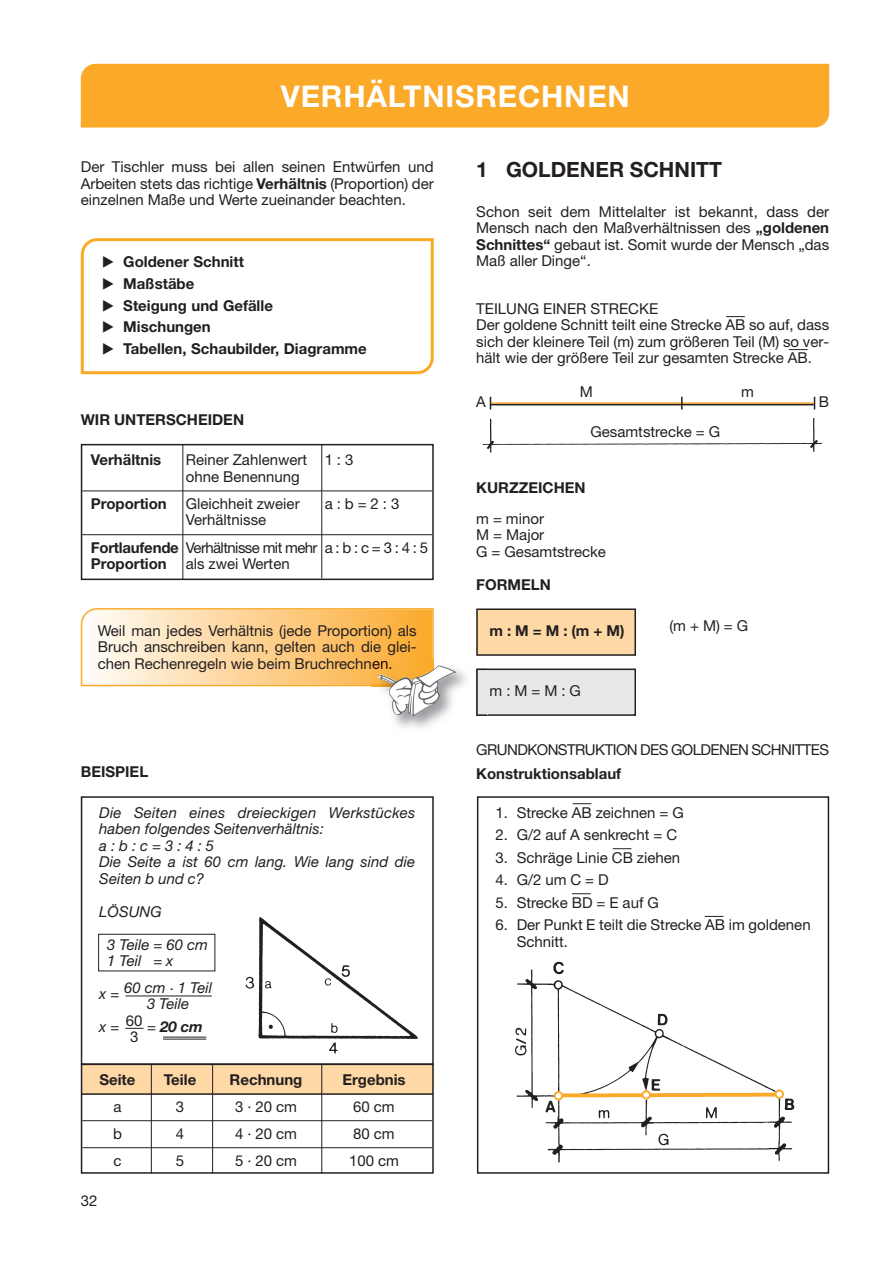
<style>
.page{position:relative;width:893px;height:1263px;background:#fff}
.page>*{position:absolute;margin:0;border:0;box-sizing:border-box;transform-origin:0 0}
.t1{font:700 30px "Helvetica Neue";letter-spacing:.03em;color:#fff}
.t2{font:700 21px "Helvetica Neue";color:#231f20}
.t3{font:15px/16.5px "Helvetica Neue";color:#231f20}
.t4{font:700 15px "Helvetica Neue";color:#231f20}
.t5{font:italic 15px/16.5px "Helvetica Neue";color:#231f20}
.t6{font:15px/27.3px "Helvetica Neue";letter-spacing:-.04em;color:#231f20}
.t7{font:15px "Helvetica Neue";letter-spacing:-.035em;color:#231f20}
.t8{font:italic 700 15px "Helvetica Neue";color:#231f20}
.s1{font-weight:700}
.s2{font-family:"European Pi Three";font-weight:400}
.s3{font-weight:400}
</style>
<div class="page">
<svg style="left:81px;top:238px;width:353px;height:136px"></svg>
<hr style="left:82px;top:490px;width:350px;height:1px;background:#231f20">
<hr style="left:82px;top:534px;width:350px;height:1px;background:#231f20">
<hr style="left:163px;top:1036px;width:43px;height:1px;background:#231f20">
<hr style="left:163px;top:1038px;width:43px;height:1px;background:#231f20">
<svg style="left:125px;top:1028px;width:18px;height:1px"></svg>
<hr style="left:126px;top:995px;width:86px;height:1px;background:#231f20">
<img style="left:245px;top:972px;width:173px;height:82px">
<svg style="left:80px;top:1063px;width:354px;height:111px"></svg>
<hr style="left:82px;top:1120px;width:350px;height:1px;background:#231f20">
<hr style="left:82px;top:1147px;width:350px;height:1px;background:#231f20">
<hr style="left:321px;top:1064px;width:1px;height:110px;background:#231f20">
<hr style="left:151px;top:1064px;width:1px;height:110px;background:#231f20">
<hr style="left:212px;top:1064px;width:1px;height:110px;background:#231f20">
<div style="left:477px;top:796px;width:352px;height:378px;border:2px solid #231f20"></div>
<img style="left:515px;top:972px;width:280px;height:191px">
<svg style="left:98px;top:316px;width:710px;height:656px"></svg>
<img style="left:481px;top:419px;width:343px;height:37px">
<svg style="left:814px;top:397px;width:1px;height:12px"></svg>
<hr style="left:491px;top:402px;width:323px;height:2px;background:#faa928">
<svg style="left:681px;top:397px;width:2px;height:12px"></svg>
<div style="left:581px;top:426px;width:148px;height:14px;background:#fff"></div>
<svg style="left:573px;top:803px;width:18px;height:1px"></svg>
<svg style="left:613px;top:848px;width:18px;height:1px"></svg>
<svg style="left:572px;top:893px;width:19px;height:1px"></svg>
<svg style="left:705px;top:916px;width:18px;height:1px"></svg>
<hr style="left:490px;top:404px;width:324px;height:1px;background:#231f20">
<div style="left:81px;top:64px;width:748px;height:64px;background:#faa928"></div>
<img style="left:372px;top:659px;width:115px;height:84px">
<img style="left:476px;top:668px;width:11px;height:48px">
<img style="left:477px;top:669px;width:10px;height:46px">
<svg style="left:81px;top:608px;width:353px;height:78px;background:#fbd191"></svg>
<h1 class="t1" style="left:281px;top:85px;width:350px">VERHÄLTNISRECHNEN</h1>
<p class="t3" style="left:81px;top:160px;width:354px;text-align:justify">Der Tischler muss bei allen seinen Entwürfen und Arbeiten stets das richtige <span class="s1">Verhältnis</span> (Proportion) der einzelnen Maße und Werte zueinander beachten.</p>
<p class="t4" style="left:102px;top:256px;width:143px"><span class="s2">-</span> Goldener Schnitt</p>
<p class="t4" style="left:102px;top:278px;width:94px"><span class="s2">-</span> Maßstäbe</p>
<p class="t4" style="left:102px;top:300px;width:172px"><span class="s2">-</span> Steigung und Gefälle</p>
<p class="t4" style="left:102px;top:322px;width:110px"><span class="s2">-</span> Mischungen</p>
<p class="t4" style="left:102px;top:343px;width:266px"><span class="s2">-</span> Tabellen, Schaubilder, Diagramme</p>
<p class="t4" style="left:81px;top:414px;width:165px">WIR UNTERSCHEIDEN</p>
<p class="t4" style="left:91px;top:454px;width:72px">Verhältnis</p>
<p class="t3" style="left:186px;top:453px;width:169px">Reiner Zahlenwert 1 : 3 ohne Benennung</p>
<p class="t4" style="left:91px;top:498px;width:78px">Proportion</p>
<p class="t3" style="left:186px;top:497px;width:115px">Gleichheit zweier</p>
<p class="t3" style="left:325px;top:497px;width:76px">a : b = 2 : 3</p>
<p class="t6" style="left:91px;top:508px;width:339px;text-indent:95px">Verhältnisse<br><span class="s1">Fortlaufende</span> Verhältnisse mit mehr a : b : c = 3 : 4 : 5</p>
<p class="t4" style="left:91px;top:558px;width:78px">Proportion</p>
<p class="t3" style="left:186px;top:557px;width:105px">als zwei Werten</p>
<p class="t3" style="left:98px;top:624px;width:320px;text-align:justify">Weil man jedes Verhältnis (jede Proportion) als Bruch anschreiben kann, gelten auch die glei&shy;chen Rechenregeln wie beim Bruchrechnen.</p>
<p class="t4" style="left:81px;top:766px;width:69px">BEISPIEL</p>
<p class="t5" style="left:99px;top:805px;width:317px">Die Seiten eines dreieckigen Werkstückes haben folgendes Seitenverhältnis:<br>a : b : c = 3 : 4 : 5<br>Die Seite a ist 60 cm lang. Wie lang sind die<br>Seiten b und c?</p>
<p class="t5" style="left:99px;top:904px;width:64px">LÖSUNG</p>
<p class="t5" style="left:107px;top:937px;width:102px">3 Teile = 60 cm<br>1 Teil = x</p>
<p class="t5" style="left:99px;top:987px;width:22px">x =</p>
<p class="t8" style="left:99px;top:1021px;width:105px"><span class="s3">x =</span> <sup>60</sup> 20 cm</p>
<p class="t5" style="left:124px;top:980px;width:89px;text-align:center">60 cm · 1 Teil<br>3 Teile</p>
<p class="t5" style="left:147px;top:1020px;width:10px">=</p>
<p class="t3" style="left:130px;top:1030px;width:10px">3</p>
<p class="t4" style="left:99px;top:1074px;width:38px">Seite</p>
<p class="t4" style="left:164px;top:1074px;width:34px">Teile</p>
<p class="t4" style="left:230px;top:1074px;width:74px">Rechnung</p>
<p class="t4" style="left:342px;top:1074px;width:65px">Ergebnis</p>
<p class="t3" style="left:113px;top:1100px;width:10px">a</p>
<p class="t3" style="left:176px;top:1100px;width:10px">3</p>
<p class="t3" style="left:235px;top:1100px;width:63px">3 · 20 cm</p>
<p class="t3" style="left:353px;top:1100px;width:43px">60 cm</p>
<p class="t3" style="left:113px;top:1127px;width:10px">b</p>
<p class="t3" style="left:176px;top:1127px;width:10px">4</p>
<p class="t3" style="left:235px;top:1127px;width:63px">4 · 20 cm</p>
<p class="t3" style="left:353px;top:1127px;width:43px">80 cm</p>
<p class="t3" style="left:113px;top:1154px;width:10px">c</p>
<p class="t3" style="left:176px;top:1154px;width:10px">5</p>
<p class="t3" style="left:235px;top:1154px;width:63px">5 · 20 cm</p>
<p class="t3" style="left:349px;top:1154px;width:51px">100 cm</p>
<p class="t3" style="left:81px;top:1193px;width:18px">32</p>
<h2 class="t2" style="left:476px;top:162px;width:247px">1 GOLDENER SCHNITT</h2>
<p class="t3" style="left:476px;top:205px;width:354px;text-align:justify">Schon seit dem Mittelalter ist bekannt, dass der Mensch nach den Maßverhältnissen des <span class="s1">„goldenen Schnittes“</span> gebaut ist. Somit wurde der Mensch „das Maß aller Dinge“.</p>
<p class="t3" style="left:476px;top:302px;width:354px">TEILUNG EINER STRECKE<br>Der goldene Schnitt teilt eine Strecke AB so auf, dass sich der kleinere Teil (m) zum größeren Teil (M) so ver&shy;hält wie der größere Teil zur gesamten Strecke AB.</p>
<p class="t3" style="left:580px;top:385px;width:15px">M</p>
<p class="t3" style="left:741px;top:385px;width:14px">m</p>
<p class="t3" style="left:590px;top:425px;width:131px">Gesamtstrecke = G</p>
<p class="t3" style="left:476px;top:395px;width:11px">A</p>
<p class="t3" style="left:819px;top:395px;width:12px">B</p>
<p class="t4" style="left:476px;top:482px;width:111px">KURZZEICHEN</p>
<p class="t3" style="left:476px;top:511px;width:131px">m = minor<br>M = Major<br>G = Gesamtstrecke</p>
<p class="t4" style="left:476px;top:579px;width:76px">FORMELN</p>
<p class="t4" style="left:490px;top:625px;width:136px">m : M = M : (m + M)</p>
<p class="t3" style="left:490px;top:684px;width:93px">m : M = M : G</p>
<p class="t3" style="left:669px;top:619px;width:80px">(m + M) = G</p>
<p class="t7" style="left:476px;top:744px;width:354px">GRUNDKONSTRUKTION DES GOLDENEN SCHNITTES</p>
<p class="t4" style="left:476px;top:768px;width:146px">Konstruktionsablauf</p>
<p class="t3" style="left:495px;top:805px;width:190px">1. Strecke AB zeichnen = G</p>
<p class="t3" style="left:495px;top:828px;width:183px">2. G/2 auf A senkrecht = C</p>
<p class="t3" style="left:495px;top:850px;width:186px">3. Schräge Linie CB ziehen</p>
<p class="t3" style="left:495px;top:873px;width:115px">4. G/2 um C = D</p>
<p class="t3" style="left:495px;top:895px;width:165px">5. Strecke BD = E auf G</p>
<p class="t3" style="left:517px;top:918px;width:295px;text-indent:-21px">6. Der Punkt E teilt die Strecke AB im goldenen<br>Schnitt.</p>
</div>
